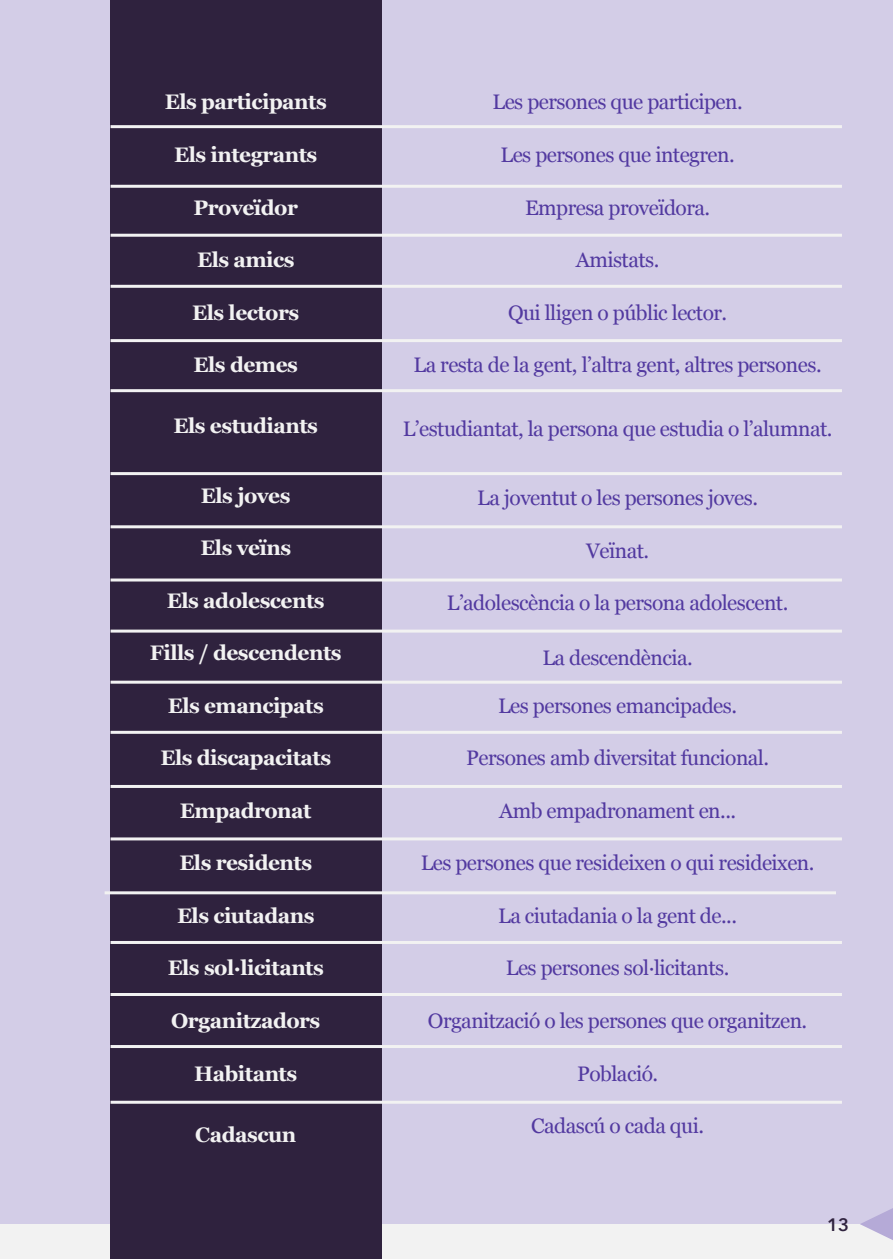
<style>
.page{position:relative;width:893px;height:1259px;background:#d3cde7}
.page>*{position:absolute;margin:0;border:0;box-sizing:border-box;transform-origin:0 0}
.Estilo_de_párrafo_1{font:21px "Georgia";letter-spacing:-.025em;color:#5239a0}
.Estilo_de_párrafo_1-2{font:700 21px "Georgia";letter-spacing:-.025em;color:#f2f2f2}
.t1{font:600 18px "Avenir Next";color:#2f223e}
</style>
<div class="page">
<div style="left:0;top:1224px;width:893px;height:35px;background:#f2f2f2"></div>
<svg style="left:860px;top:1208px;width:33px;height:32px"></svg>
<div style="left:111px;top:0;width:271px;height:1259px;background:#2f223e"></div>
<hr style="left:111px;top:185px;width:731px;height:3px;background:#f2f2f2">
<hr style="left:111px;top:125px;width:731px;height:3px;background:#f2f2f2">
<hr style="left:111px;top:234px;width:731px;height:3px;background:#f2f2f2">
<hr style="left:111px;top:285px;width:731px;height:3px;background:#f2f2f2">
<hr style="left:111px;top:339px;width:731px;height:3px;background:#f2f2f2">
<hr style="left:111px;top:389px;width:731px;height:3px;background:#f2f2f2">
<hr style="left:111px;top:472px;width:731px;height:3px;background:#f2f2f2">
<hr style="left:111px;top:578px;width:731px;height:3px;background:#f2f2f2">
<hr style="left:111px;top:525px;width:731px;height:3px;background:#f2f2f2">
<hr style="left:111px;top:629px;width:731px;height:3px;background:#f2f2f2">
<hr style="left:111px;top:680px;width:731px;height:3px;background:#f2f2f2">
<hr style="left:111px;top:731px;width:731px;height:3px;background:#f2f2f2">
<hr style="left:111px;top:785px;width:731px;height:3px;background:#f2f2f2">
<hr style="left:111px;top:837px;width:731px;height:3px;background:#f2f2f2">
<hr style="left:105px;top:891px;width:731px;height:3px;background:#f2f2f2">
<hr style="left:111px;top:941px;width:731px;height:3px;background:#f2f2f2">
<hr style="left:111px;top:993px;width:731px;height:3px;background:#f2f2f2">
<hr style="left:111px;top:1045px;width:731px;height:3px;background:#f2f2f2">
<hr style="left:111px;top:1100px;width:731px;height:3px;background:#f2f2f2">
<p class="Estilo_de_párrafo_1-2" style="left:165px;top:86px;width:164px">Els participants</p>
<p class="Estilo_de_párrafo_1-2" style="left:174px;top:139px;width:145px">Els integrants</p>
<p class="Estilo_de_párrafo_1-2" style="left:194px;top:191px;width:106px">Proveïdor</p>
<p class="Estilo_de_párrafo_1-2" style="left:197px;top:244px;width:99px">Els amics</p>
<p class="Estilo_de_párrafo_1-2" style="left:192px;top:296px;width:108px">Els lectors</p>
<p class="Estilo_de_párrafo_1-2" style="left:194px;top:349px;width:106px">Els demes</p>
<p class="Estilo_de_párrafo_1-2" style="left:174px;top:410px;width:146px">Els estudiants</p>
<p class="Estilo_de_párrafo_1-2" style="left:201px;top:479px;width:91px">Els joves</p>
<p class="Estilo_de_párrafo_1-2" style="left:200px;top:532px;width:92px">Els veïns</p>
<p class="Estilo_de_párrafo_1-2" style="left:167px;top:584px;width:159px">Els adolescents</p>
<p class="Estilo_de_párrafo_1-2" style="left:150px;top:637px;width:193px">Fills / descendents</p>
<p class="Estilo_de_párrafo_1-2" style="left:168px;top:689px;width:158px">Els emancipats</p>
<p class="Estilo_de_párrafo_1-2" style="left:160px;top:742px;width:172px">Els discapacitats</p>
<p class="Estilo_de_párrafo_1-2" style="left:180px;top:794px;width:133px">Empadronat</p>
<p class="Estilo_de_párrafo_1-2" style="left:179px;top:847px;width:134px">Els residents</p>
<p class="Estilo_de_párrafo_1-2" style="left:177px;top:900px;width:139px">Els ciutadans</p>
<p class="Estilo_de_párrafo_1-2" style="left:168px;top:952px;width:158px">Els sol·licitants</p>
<p class="Estilo_de_párrafo_1-2" style="left:171px;top:1005px;width:151px">Organitzadors</p>
<p class="Estilo_de_párrafo_1-2" style="left:194px;top:1057px;width:104px">Habitants</p>
<p class="Estilo_de_párrafo_1-2" style="left:195px;top:1118px;width:102px">Cadascun</p>
<p class="Estilo_de_párrafo_1" style="left:493px;top:87px;width:252px">Les persones que participen.</p>
<p class="Estilo_de_párrafo_1" style="left:500px;top:139px;width:236px">Les persones que integren.</p>
<p class="Estilo_de_párrafo_1" style="left:525px;top:192px;width:187px">Empresa proveïdora.</p>
<p class="Estilo_de_párrafo_1" style="left:576px;top:244px;width:85px">Amistats.</p>
<p class="Estilo_de_párrafo_1" style="left:508px;top:297px;width:221px">Qui lligen o públic lector.</p>
<p class="Estilo_de_párrafo_1" style="left:413px;top:349px;width:410px">La resta de la gent, l’altra gent, altres persones.</p>
<p class="Estilo_de_párrafo_1" style="left:403px;top:413px;width:431px">L’estudiantat, la persona que estudia o l’alumnat.</p>
<p class="Estilo_de_párrafo_1" style="left:477px;top:482px;width:282px">La joventut o les persones joves.</p>
<p class="Estilo_de_párrafo_1" style="left:586px;top:535px;width:65px">Veïnat.</p>
<p class="Estilo_de_párrafo_1" style="left:447px;top:588px;width:343px">L’adolescència o la persona adolescent.</p>
<p class="Estilo_de_párrafo_1" style="left:542px;top:642px;width:152px">La descendència.</p>
<p class="Estilo_de_párrafo_1" style="left:498px;top:690px;width:241px">Les persones emancipades.</p>
<p class="Estilo_de_párrafo_1" style="left:466px;top:743px;width:304px">Persones amb diversitat funcional.</p>
<p class="Estilo_de_párrafo_1" style="left:499px;top:795px;width:238px">Amb empadronament en...</p>
<p class="Estilo_de_párrafo_1" style="left:421px;top:848px;width:395px">Les persones que resideixen o qui resideixen.</p>
<p class="Estilo_de_párrafo_1" style="left:498px;top:900px;width:240px">La ciutadania o la gent de...</p>
<p class="Estilo_de_párrafo_1" style="left:506px;top:953px;width:225px">Les persones sol·licitants.</p>
<p class="Estilo_de_párrafo_1" style="left:428px;top:1005px;width:381px">Organització o les persones que organitzen.</p>
<p class="Estilo_de_párrafo_1" style="left:577px;top:1058px;width:82px">Població.</p>
<p class="Estilo_de_párrafo_1" style="left:531px;top:1110px;width:174px">Cadascú o cada qui.</p>
<p class="t1" style="left:827px;top:1209px;width:23px">13</p>
</div>
